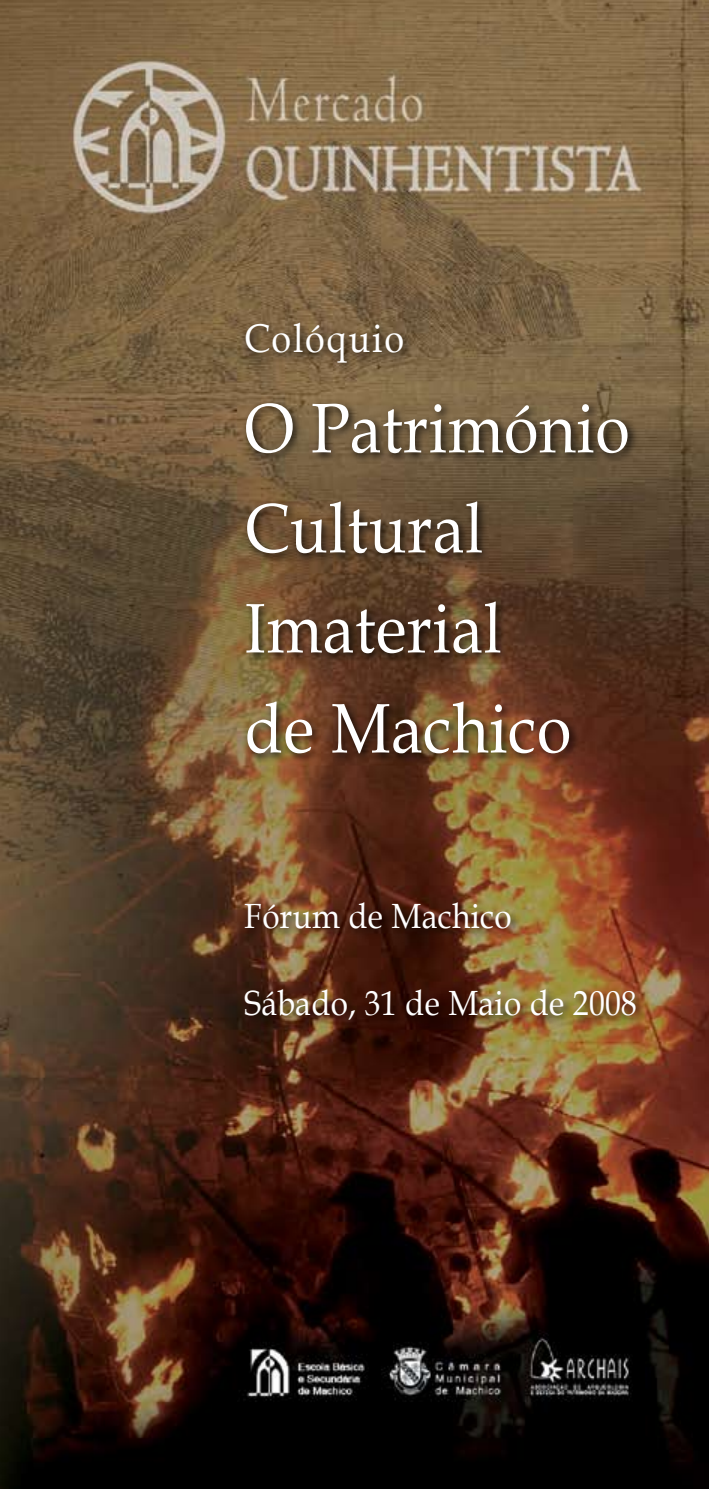
<style>
.page{position:relative;width:709px;height:1489px;background:#fff}
.page>*{position:absolute;margin:0;border:0;box-sizing:border-box;transform-origin:0 0}
.t1{font:70px/100px "Book Antiqua";letter-spacing:.01em;color:#fff;scale:.9 1}
.t2{font:40px "Book Antiqua";letter-spacing:.05em;color:#fff;scale:.9 1}
.t3{font:35px "Book Antiqua";letter-spacing:.01em;color:#fff;scale:.9 1}
</style>
<div class="page">
<img style="left:0;top:0;width:709px;height:1488px">
<div style="left:240px;top:319px;width:407px;height:712px;background:#000;opacity:.85"></div>
<p class="t2" style="left:244px;top:311px;width:179px">Colóquio</p>
<p class="t1" style="left:244px;top:377px;width:429px">O Património<br>Cultural<br>Imaterial<br>de Machico</p>
<p class="t3" style="left:244px;top:891px;width:298px">Fórum de Machico</p>
<p class="t3" style="left:244px;top:978px;width:437px">Sábado, 31 de Maio de 2008</p>
</div>
